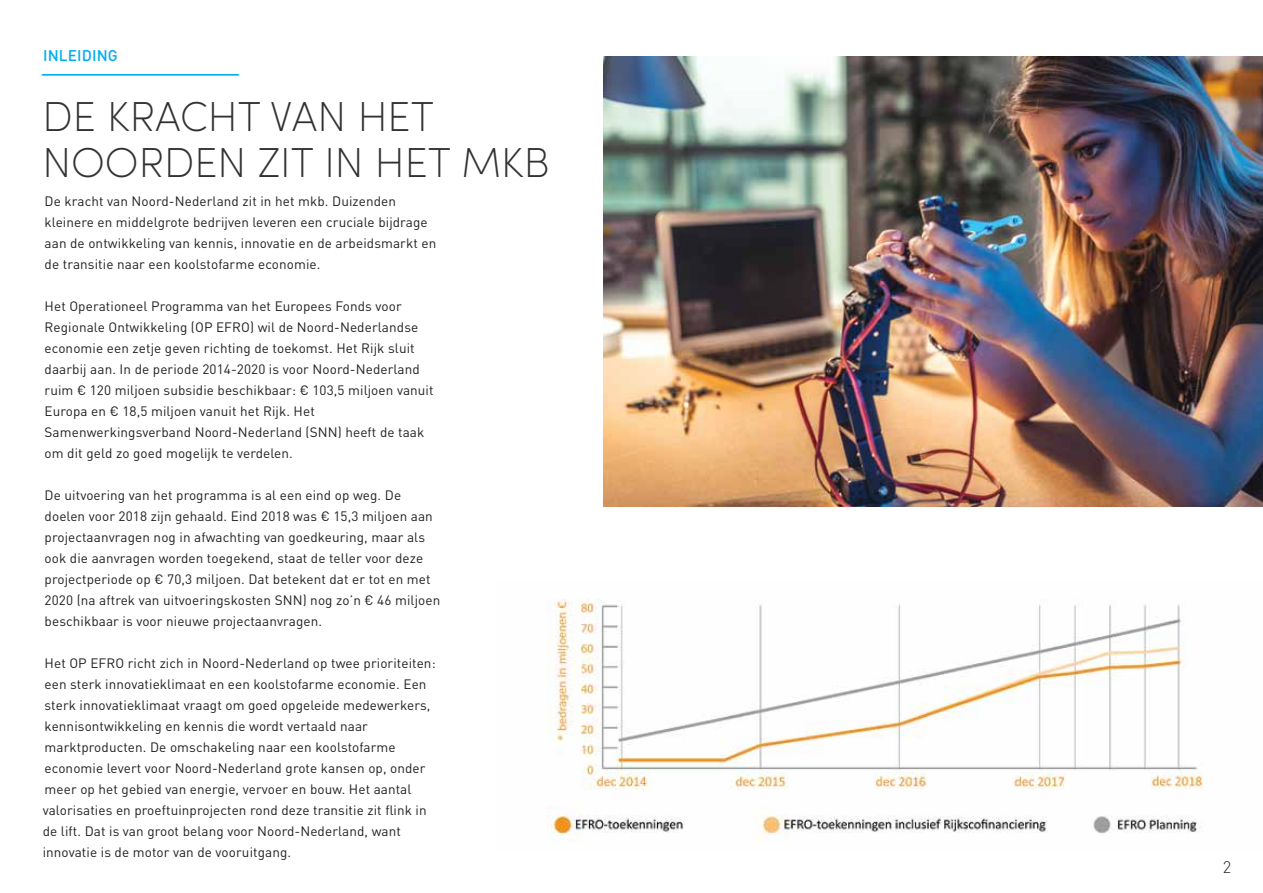
<style>
.page{position:relative;width:1263px;height:893px;background:#fff}
.page>*{position:absolute;margin:0;border:0;box-sizing:border-box;transform-origin:0 0}
.t1{font:200 42px/46.5px "Sofia Pro";color:#333132}
.t2{font:300 16.5px "DIN Pro";color:#231f20}
.t3{font:500 15.3px "DIN Pro";letter-spacing:.01em;color:#00aeef}
.t4{font:13.5px/21px "DIN Pro";letter-spacing:.01em;color:#231f20}
</style>
<div class="page">
<hr style="left:42px;top:74px;width:197px;height:2px;background:#00aeef">
<img style="left:603px;top:57px;width:660px;height:449px">
<img style="left:547px;top:599px;width:656px;height:242px">
<p class="t3" style="left:43px;top:43px;width:76px">INLEIDING</p>
<h1 class="t1" style="left:42px;top:90px;width:509px">DE KRACHT VAN HET<br>NOORDEN ZIT IN HET MKB</h1>
<p class="t4" style="left:45px;top:190px;width:393px">De kracht van Noord-Nederland zit in het mkb. Duizenden kleinere en middelgrote bedrijven leveren een cruciale bijdrage aan de ontwikkeling van kennis, innovatie en de arbeidsmarkt en de transitie naar een koolstofarme economie.</p>
<p class="t4" style="left:45px;top:295px;width:390px">Het Operationeel Programma van het Europees Fonds voor Regionale Ontwikkeling (OP EFRO) wil de Noord-Nederlandse economie een zetje geven richting de toekomst. Het Rijk sluit daarbij aan. In de periode 2014-2020 is voor Noord-Nederland ruim € 120 miljoen subsidie beschikbaar: € 103,5 miljoen vanuit Europa en € 18,5 miljoen vanuit het Rijk. Het Samenwerkingsverband Noord-Nederland (SNN) heeft de taak om dit geld zo goed mogelijk te verdelen.</p>
<p class="t4" style="left:45px;top:484px;width:397px">De uitvoering van het programma is al een eind op weg. De doelen voor 2018 zijn gehaald. Eind 2018 was € 15,3 miljoen aan projectaanvragen nog in afwachting van goedkeuring, maar als ook die aanvragen worden toegekend, staat de teller voor deze projectperiode op € 70,3 miljoen. Dat betekent dat er tot en met 2020 (na aftrek van uitvoeringskosten SNN) nog zo’n € 46 miljoen beschikbaar is voor nieuwe projectaanvragen.</p>
<p class="t4" style="left:45px;top:652px;width:393px">Het OP EFRO richt zich in Noord-Nederland op twee prioriteiten: een sterk innovatieklimaat en een koolstofarme economie. Een sterk innovatieklimaat vraagt om goed opgeleide medewerkers, kennisontwikkeling en kennis die wordt vertaald naar marktproducten. De omschakeling naar een koolstofarme economie levert voor Noord-Nederland grote kansen op, onder meer op het gebied van energie, vervoer en bouw. Het aantal</p>
<p class="t4" style="left:43px;top:799px;width:385px">valorisaties en proeftuinprojecten rond deze transitie zit flink in de lift. Dat is van groot belang voor Noord-Nederland, want innovatie is de motor van de vooruitgang.</p>
<p class="t2" style="left:1223px;top:854px;width:10px">2</p>
</div>
